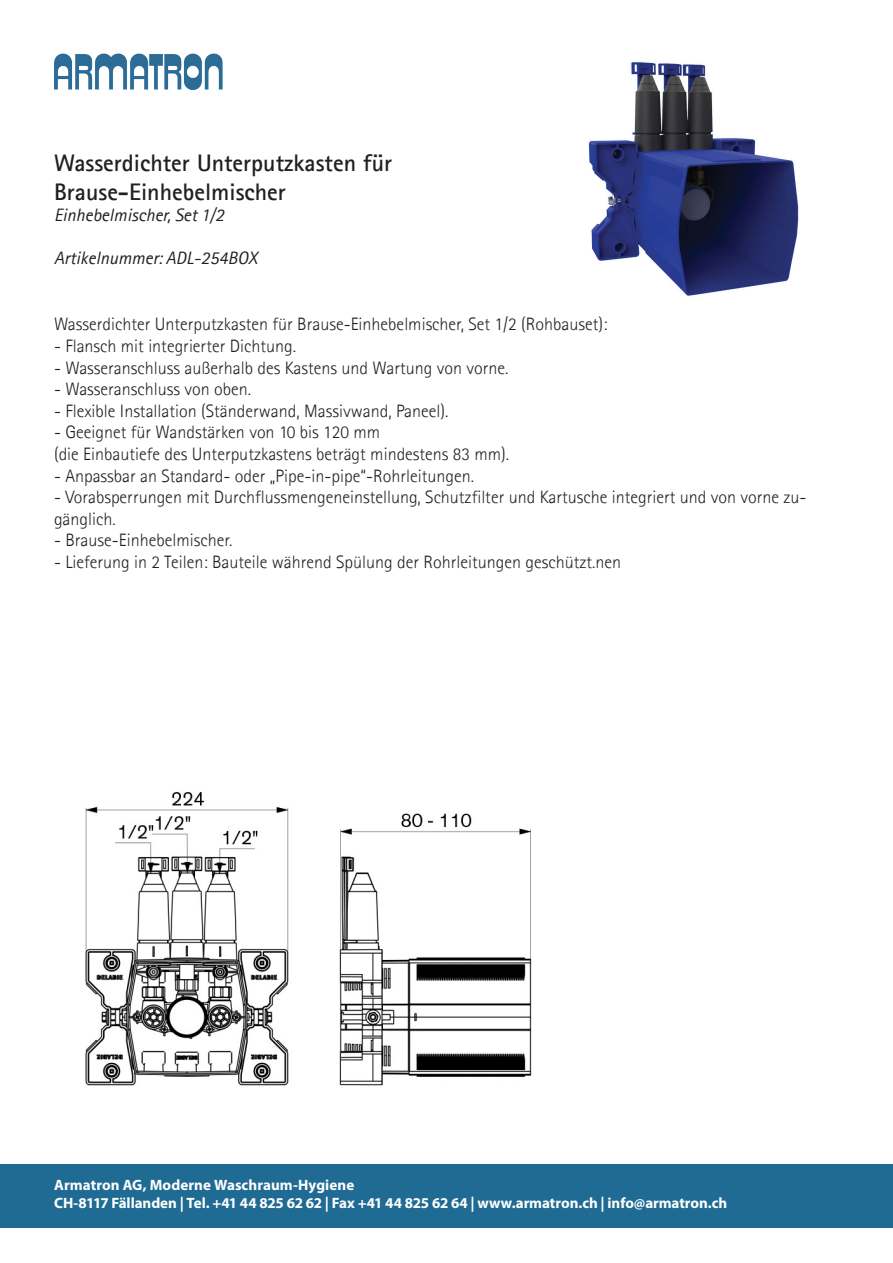
<style>
.page{position:relative;width:893px;height:1263px;background:#fff}
.page>*{position:absolute;margin:0;border:0;box-sizing:border-box;transform-origin:0 0}
.t1{font:700 24px/28.8px "Agfa Rotis Sans Serif";color:#231f20}
.t2{font:300 18px/21.6px "Agfa Rotis Sans Serif";color:#231f20}
.t3{font:italic 18px "Agfa Rotis Sans Serif";color:#231f20}
.t4{font:700 15px/18px "Myriad Pro";letter-spacing:-.005em;color:#fff}
</style>
<div class="page">
<div style="left:0;top:1164px;width:893px;height:64px;background:#1f6b93"></div>
<img style="left:54px;top:53px;width:169px;height:37px">
<img style="left:588px;top:62px;width:211px;height:234px">
<img style="left:85px;top:792px;width:447px;height:294px">
<h1 class="t1" style="left:54px;top:150px;width:340px">Wasserdichter Unterputzkasten für<br>Brause-Einhebelmischer</h1>
<p class="t3" style="left:54px;top:207px;width:172px">Einhebelmischer, Set 1/2</p>
<p class="t3" style="left:54px;top:251px;width:205px">Artikelnummer: ADL-254BOX</p>
<p class="t2" style="left:54px;top:314px;width:555px">Wasserdichter Unterputzkasten für Brause-Einhebelmischer, Set 1/2 (Rohbauset):</p>
<p class="t2" style="left:54px;top:336px;width:243px">- Flansch mit integrierter Dichtung.</p>
<p class="t2" style="left:54px;top:358px;width:456px">- Wasseranschluss außerhalb des Kastens und Wartung von vorne.</p>
<p class="t2" style="left:54px;top:379px;width:199px">- Wasseranschluss von oben.</p>
<p class="t2" style="left:54px;top:401px;width:396px">- Flexible Installation (Ständerwand, Massivwand, Paneel).</p>
<p class="t2" style="left:54px;top:422px;width:457px">- Geeignet für Wandstärken von 10 bis 120 mm<br>(die Einbautiefe des Unterputzkastens beträgt mindestens 83 mm).</p>
<p class="t2" style="left:54px;top:466px;width:422px">- Anpassbar an Standard- oder „Pipe-in-pipe“-Rohrleitungen.</p>
<p class="t2" style="left:54px;top:487px;width:754px">- Vorabsperrungen mit Durchflussmengeneinstellung, Schutzfilter und Kartusche integriert und von vorne zu&shy;gänglich.</p>
<p class="t2" style="left:54px;top:530px;width:180px">- Brause-Einhebelmischer.</p>
<p class="t2" style="left:54px;top:552px;width:568px">- Lieferung in 2 Teilen: Bauteile während Spülung der Rohrleitungen geschützt.nen</p>
<p class="t4" style="left:54px;top:1177px;width:675px">Armatron AG, Moderne Waschraum-Hygiene<br>CH-8117 Fällanden | Tel. +41 44 825 62 62 | Fax +41 44 825 62 64 | www.armatron.ch | info@armatron.ch</p>
</div>
